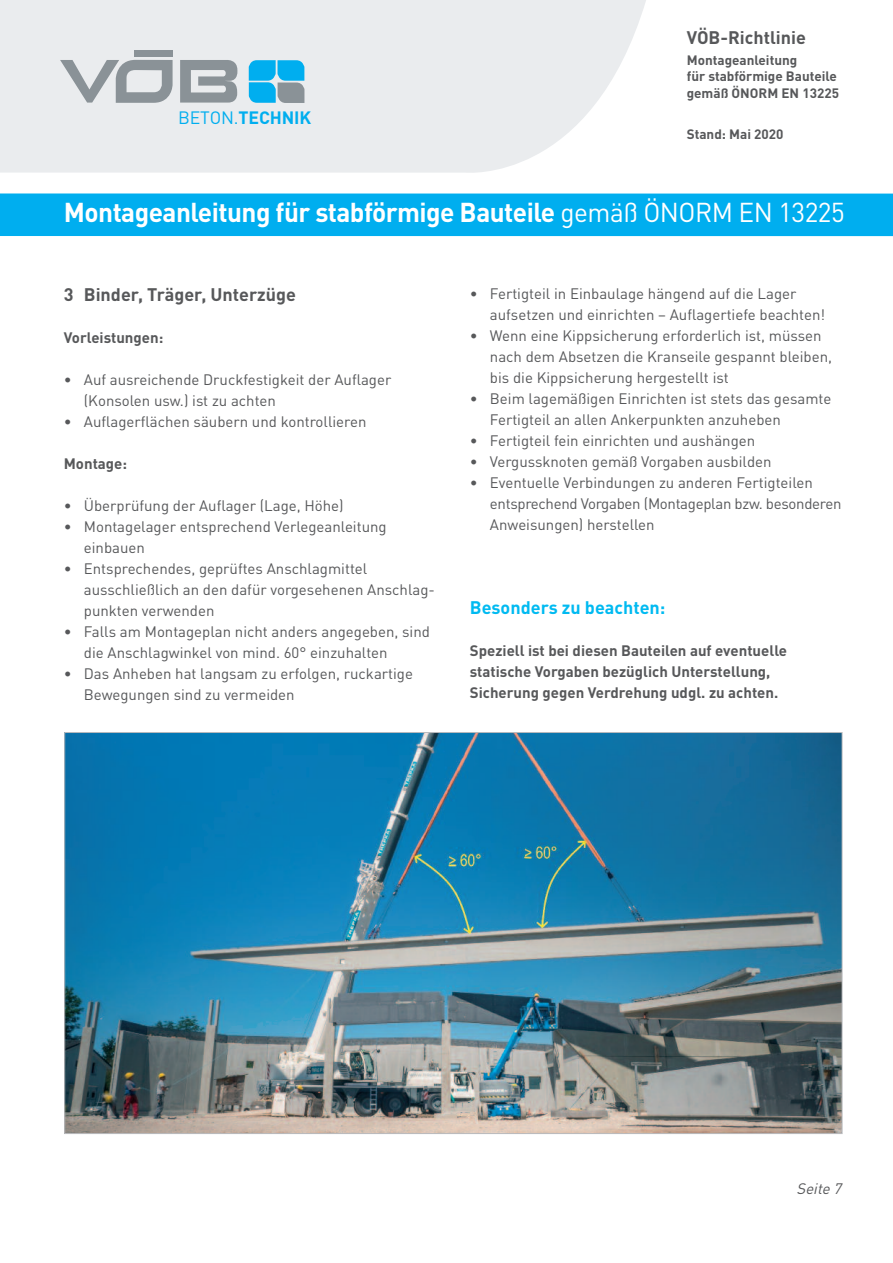
<style>
.page{position:relative;width:893px;height:1263px;background:#fff}
.page>*{position:absolute;margin:0;border:0;box-sizing:border-box;transform-origin:0 0}
.t1{font:700 27px "DINOT";letter-spacing:-.02em;color:#fff}
.t2{font:700 18px "DINOT";color:#57585a}
.t3{font:700 18px "DINOT";color:#00baf1}
.t4{font:700 17.7px "DINOT";letter-spacing:-.01em;color:#00aeef}
.t5{font:15px/21px "DINOT";color:#57585a}
.t6{font:700 15px/21px "DINOT";color:#57585a}
.t7{font:italic 15px "DINOT";color:#57585a}
.t8{font:700 13.5px/16.5px "DINOT";color:#57585a}
.s1{font-weight:400}
</style>
<div class="page">
<svg style="left:0;top:0;width:646px;height:173px;background:#ebedef"></svg>
<div style="left:134px;top:51px;width:38px;height:6px;background:#8a9297"></div>
<svg style="left:180px;top:60px;width:59px;height:43px;background:#a4aaae"></svg>
<svg style="left:60px;top:60px;width:113px;height:43px;background:#babfc3"></svg>
<svg style="left:249px;top:60px;width:55px;height:43px;background:#3bafdb"></svg>
<div style="left:0;top:193px;width:893px;height:43px;background:#00aeef"></div>
<img style="left:67px;top:734px;width:773px;height:398px">
<p class="t4" style="left:178px;top:111px;width:134px"><span class="s1">BETON.</span>TECHNIK</p>
<p class="t2" style="left:687px;top:31px;width:121px">VÖB-Richtlinie</p>
<p class="t8" style="left:687px;top:53px;width:154px">Montageanleitung<br>für stabförmige Bauteile gemäß ÖNORM EN 13225</p>
<p class="t8" style="left:687px;top:128px;width:98px">Stand: Mai 2020</p>
<h1 class="t1" style="left:64px;top:203px;width:782px">Montageanleitung für stabförmige Bauteile <span class="s1">gemäß ÖNORM EN 13225</span></h1>
<p class="t2" style="left:64px;top:288px;width:234px">3 Binder, Träger, Unterzüge</p>
<p class="t6" style="left:64px;top:328px;width:101px">Vorleistungen:</p>
<p class="t5" style="left:84px;top:371px;width:309px;text-indent:-20px">• Auf ausreichende Druckfestigkeit der Auflager (Konsolen usw.) ist zu achten</p>
<p class="t5" style="left:64px;top:413px;width:304px">• Auflagerflächen säubern und kontrollieren</p>
<p class="t6" style="left:64px;top:454px;width:65px">Montage:</p>
<p class="t5" style="left:64px;top:497px;width:281px">• Überprüfung der Auflager (Lage, Höhe)</p>
<p class="t5" style="left:84px;top:518px;width:304px;text-indent:-20px">• Montagelager entsprechend Verlegeanleitung einbauen</p>
<p class="t5" style="left:84px;top:560px;width:353px;text-indent:-20px">• Entsprechendes, geprüftes Anschlagmittel ausschließlich an den dafür vorgesehenen Anschlag&shy;punkten verwenden</p>
<p class="t5" style="left:84px;top:623px;width:348px;text-indent:-20px">• Falls am Montageplan nicht anders angegeben, sind die Anschlagwinkel von mind. 60° einzuhalten</p>
<p class="t5" style="left:84px;top:665px;width:331px;text-indent:-20px">• Das Anheben hat langsam zu erfolgen, ruckartige<br>Bewegungen sind zu vermeiden</p>
<p class="t5" style="left:490px;top:284px;width:337px;text-indent:-20px">• Fertigteil in Einbaulage hängend auf die Lager aufsetzen und einrichten – Auflagertiefe beachten!</p>
<p class="t5" style="left:490px;top:326px;width:344px;text-indent:-20px">• Wenn eine Kippsicherung erforderlich ist, müssen nach dem Absetzen die Kranseile gespannt bleiben, bis die Kippsicherung hergestellt ist</p>
<p class="t5" style="left:490px;top:389px;width:343px;text-indent:-20px">• Beim lagemäßigen Einrichten ist stets das gesamte<br>Fertigteil an allen Ankerpunkten anzuheben</p>
<p class="t5" style="left:470px;top:431px;width:287px">• Fertigteil fein einrichten und aushängen</p>
<p class="t5" style="left:470px;top:452px;width:303px">• Vergussknoten gemäß Vorgaben ausbilden</p>
<p class="t5" style="left:490px;top:473px;width:353px;text-indent:-20px">• Eventuelle Verbindungen zu anderen Fertigteilen entsprechend Vorgaben (Montageplan bzw. besonderen<br>Anweisungen) herstellen</p>
<p class="t3" style="left:470px;top:601px;width:197px">Besonders zu beachten:</p>
<p class="t6" style="left:470px;top:641px;width:319px">Speziell ist bei diesen Bauteilen auf eventuelle statische Vorgaben bezüglich Unterstellung,<br>Sicherung gegen Verdrehung udgl. zu achten.</p>
<p class="t7" style="left:796px;top:1183px;width:49px">Seite 7</p>
</div>
